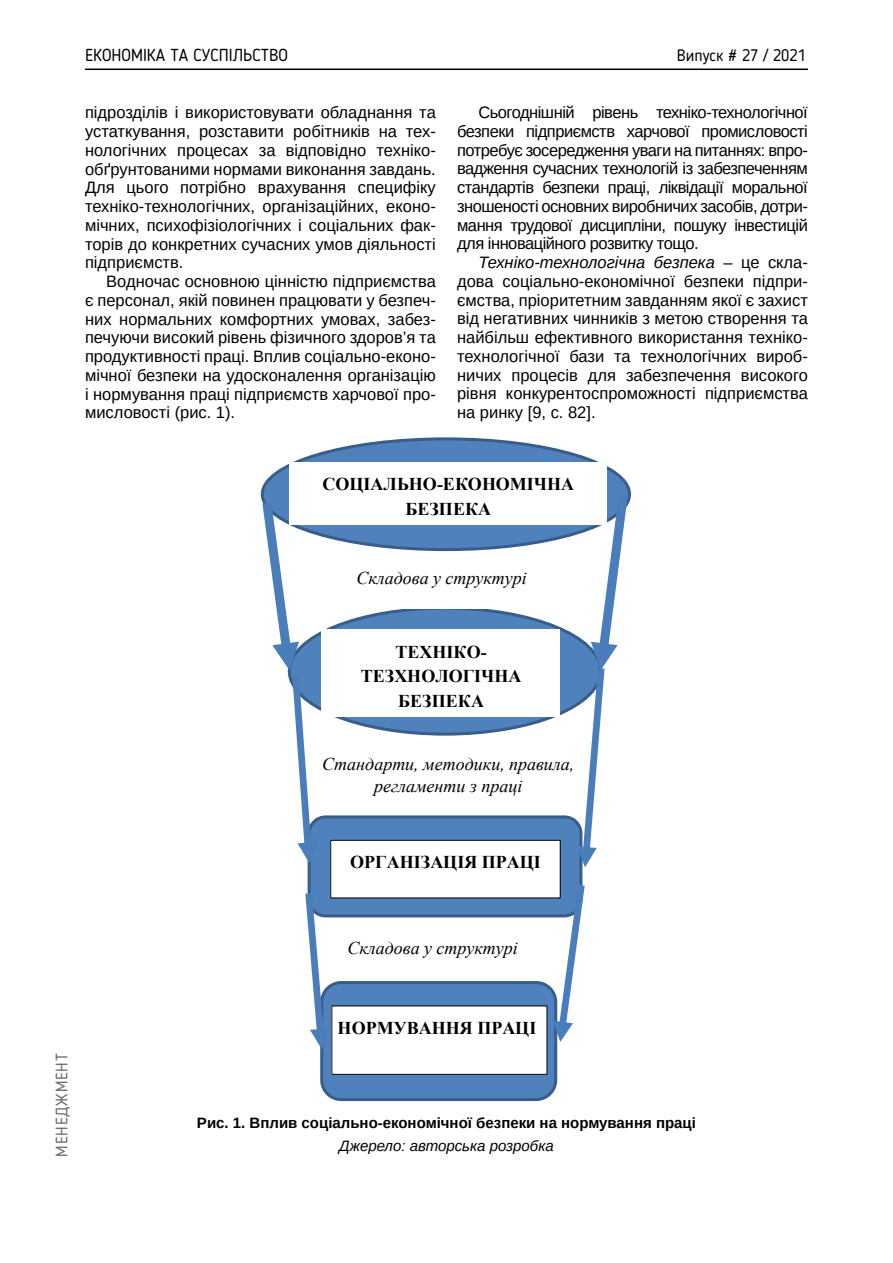
<style>
.page{position:relative;width:893px;height:1263px;background:#fff}
.page>*{position:absolute;margin:0;border:0;box-sizing:border-box;transform-origin:0 0}
.t1{font:700 18px/24.6px "Times New Roman";color:#000;text-align:center}
.t2{font:italic 18px/21.3px "Times New Roman";color:#000;text-align:center}
.t3{font:17.25px "Blogger Sans";color:#000}
.t4{font:16.5px/18.8px "Arimo";color:#000;text-align:justify}
.t5{font:16.5px "Blogger Sans";color:#000}
.t6{font:16.5px "Blogger Sans";letter-spacing:.05em;color:#6d6e71}
.t7{font:700 15px "Arimo";color:#000}
.t8{font:italic 15px "Arimo";color:#000}
.s1{font-style:italic}
</style>
<div class="page">
<hr style="left:85px;top:69px;width:723px;height:1px;background:#000">
<div style="left:262px;top:439px;width:367px;height:111px;background:#4f81bd;border-radius:50%"></div>
<div style="left:289px;top:462px;width:318px;height:62px;background:#fff"></div>
<div style="left:289px;top:608px;width:312px;height:126px;background:#4f81bd;border-radius:50%"></div>
<div style="left:322px;top:630px;width:238px;height:87px;background:#fff"></div>
<div style="left:309px;top:817px;width:272px;height:99px;background:#4f81bd;border-radius:16px"></div>
<div style="left:308px;top:815px;width:274px;height:102px;border:3px solid #385d8a;border-radius:16px"></div>
<div style="left:331px;top:840px;width:229px;height:58px;background:#fff"></div>
<div style="left:330px;top:840px;width:231px;height:58px;border:1px solid #000"></div>
<div style="left:322px;top:982px;width:234px;height:117px;background:#4f81bd;border-radius:20px"></div>
<div style="left:320px;top:981px;width:237px;height:120px;border:3px solid #385d8a;border-radius:20px"></div>
<div style="left:332px;top:1006px;width:215px;height:68px;background:#fff"></div>
<div style="left:331px;top:1005px;width:216px;height:70px;border:1px solid #000"></div>
<svg style="left:576px;top:485px;width:55px;height:382px"></svg>
<svg style="left:260px;top:493px;width:58px;height:370px"></svg>
<svg style="left:553px;top:878px;width:32px;height:164px"></svg>
<svg style="left:305px;top:886px;width:25px;height:163px"></svg>
<div style="left:315px;top:742px;width:267px;height:69px;background:#fff"></div>
<p class="t3" style="left:85px;top:45px;width:204px">ЕКОНОМІКА ТА СУСПІЛЬСТВО</p>
<p class="t5" style="left:677px;top:45px;width:131px">Випуск # 27 / 2021</p>
<p class="t4" style="left:85px;top:103px;width:352px">підрозділів і використовувати обладнання та устаткування, розставити робітників на тех&shy;нологічних процесах за відповідно техніко&shy;обґрунтованими нормами виконання завдань.<br>Для цього потрібно врахування специфіку техніко-технологічних, організаційних, еконо&shy;мічних, психофізіологічних і соціальних фак&shy;торів до конкретних сучасних умов діяльності підприємств.</p>
<p class="t4" style="left:85px;top:272px;width:352px;text-indent:21px">Водночас основною цінністю підприємства є персонал, якій повинен працювати у безпеч&shy;них нормальних комфортних умовах, забез&shy;печуючи високий рівень фізичного здоров’я та продуктивності праці. Вплив соціально-еконо&shy;мічної безпеки на удосконалення організацію і нормування праці підприємств харчової про&shy;мисловості (рис. 1).</p>
<p class="t4" style="left:457px;top:103px;width:352px;text-indent:21px">Сьогоднішній рівень техніко-технологічної безпеки підприємств харчової промисловості потребує зосередження уваги на питаннях: впро&shy;вадження сучасних технологій із забезпеченням стандартів безпеки праці, ліквідації моральної зношеності основних виробничих засобів, дотри&shy;мання трудової дисципліни, пошуку інвестицій для інноваційного розвитку тощо.</p>
<p class="t4" style="left:457px;top:253px;width:352px;text-indent:21px"><span class="s1">Техніко-технологічна безпека</span> – це скла&shy;дова соціально-економічної безпеки підпри&shy;ємства, пріоритетним завданням якої є захист від негативних чинників з метою створення та найбільш ефективного використання техніко&shy;технологічної бази та технологічних вироб&shy;ничих процесів для забезпечення високого рівня конкурентоспроможності підприємства на ринку [9, с. 82].</p>
<p class="t1" style="left:322px;top:471px;width:253px">СОЦІАЛЬНО-ЕКОНОМІЧНА<br>БЕЗПЕКА</p>
<p class="t2" style="left:356px;top:567px;width:172px">Складова у структурі</p>
<p class="t1" style="left:361px;top:639px;width:162px">ТЕХНІКО-<br>ТЕЗХНОЛОГІЧНА<br>БЕЗПЕКА</p>
<p class="t2" style="left:322px;top:753px;width:254px">Стандарти, методики, правила, регламенти з праці</p>
<p class="t1" style="left:350px;top:849px;width:192px">ОРГАНІЗАЦІЯ ПРАЦІ</p>
<p class="t6" style="left:52px;top:1157px;width:105px;rotate:-90deg">МЕНЕДЖМЕНТ</p>
<p class="t2" style="left:347px;top:937px;width:172px">Складова у структурі</p>
<p class="t1" style="left:338px;top:1015px;width:200px">НОРМУВАННЯ ПРАЦІ</p>
<p class="t7" style="left:197px;top:1112px;width:500px">Рис. 1. Вплив соціально-економічної безпеки на нормування праці</p>
<p class="t8" style="left:339px;top:1135px;width:216px">Джерело: авторська розробка</p>
</div>
